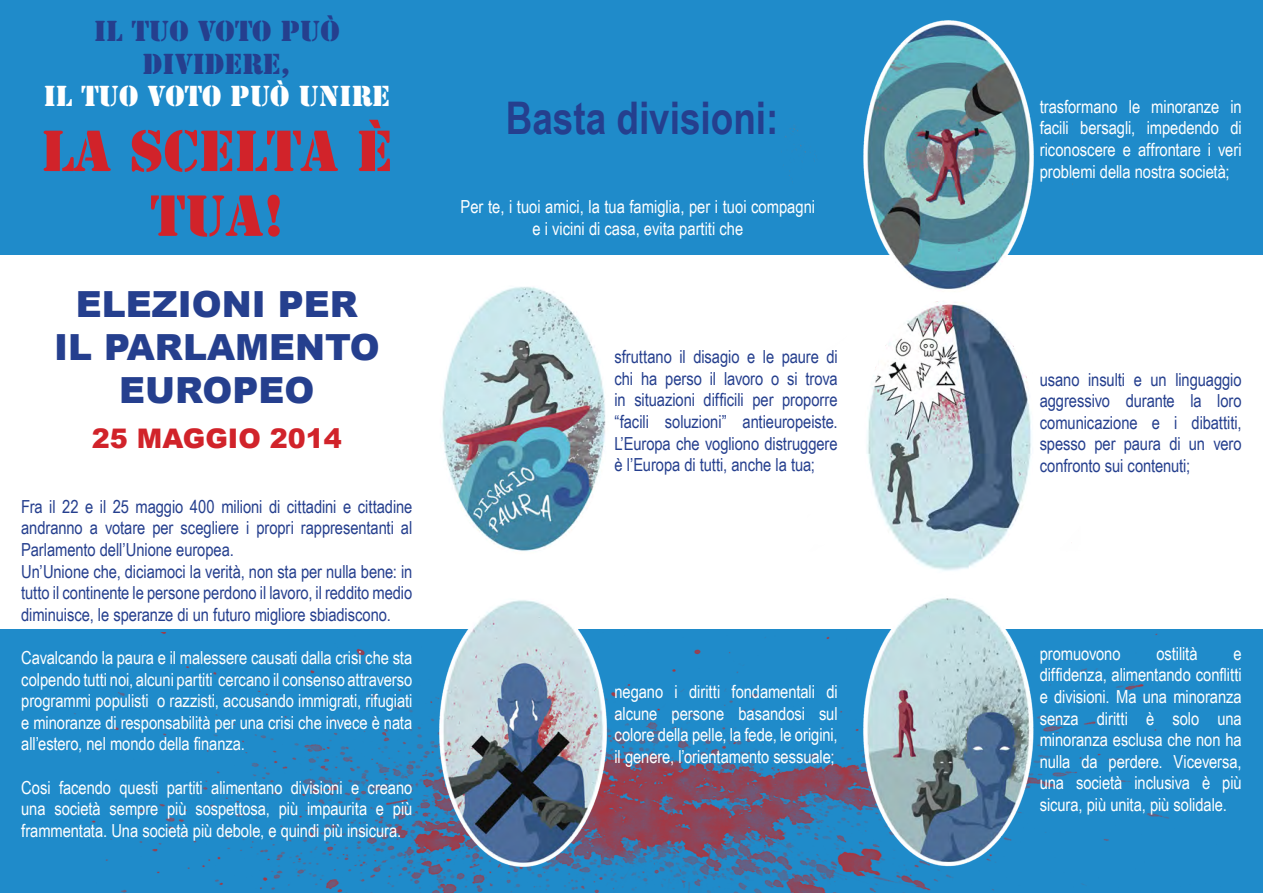
<style>
.page{position:relative;width:1263px;height:893px;background:#fff}
.page>*{position:absolute;margin:0;border:0;box-sizing:border-box;transform-origin:0 0}
.t1{font:54px/64.8px "Stencil Std";color:#d1232a;text-align:center}
.t2{font:700 45px "Arial Narrow";color:#253f8e}
.t3{font:900 36px/43.2px "Arial";color:#253f8e;text-align:center}
.t4{font:27px/32.4px "Stencil Std";color:#253f8e;text-align:center}
.t5{font:27px "Stencil Std";color:#fff}
.t6{font:900 27px "Arial";color:#d1232a}
.t7{font:18px/21.6px "Arial Narrow";letter-spacing:-.005em;color:#fff;text-align:justify}
.t8{font:18px/21.6px "Arial Narrow";letter-spacing:-.005em;color:#253f8e;text-align:justify}
</style>
<div class="page">
<div style="left:0;top:0;width:1263px;height:632px;background:#1f8bca"></div>
<div style="left:0;top:255px;width:1263px;height:374px;background:#fff"></div>
<img style="left:0;top:632px;width:1263px;height:261px">
<img style="left:442px;top:287px;width:164px;height:264px">
<img style="left:400px;top:600px;width:265px;height:284px">
<img style="left:782px;top:0;width:308px;height:271px">
<img style="left:867px;top:271px;width:165px;height:290px">
<img style="left:781px;top:561px;width:333px;height:332px">
<p class="t4" style="left:94px;top:16px;width:247px">IL TUO VOTO PUÒ<br>DIVIDERE,</p>
<p class="t5" style="left:44px;top:79px;width:348px">IL TUO VOTO PUÒ UNIRE</p>
<p class="t1" style="left:41px;top:119px;width:352px">LA SCELTA È<br>TUA!</p>
<p class="t3" style="left:54px;top:281px;width:327px">ELEZIONI PER<br>IL PARLAMENTO<br>EUROPEO</p>
<p class="t6" style="left:92px;top:419px;width:252px">25 MAGGIO 2014</p>
<p class="t8" style="left:21px;top:495px;width:393px">Fra il 22 e il 25 maggio 400 milioni di cittadini e cittadine andranno a votare per scegliere i propri rappresentanti al Parlamento dell’Unione europea.</p>
<p class="t8" style="left:21px;top:560px;width:393px">Un’Unione che, diciamoci la verità, non sta per nulla bene: in tutto il continente le persone perdono il lavoro, il reddito medio diminuisce, le speranze di un futuro migliore sbiadiscono.</p>
<p class="t7" style="left:21px;top:646px;width:393px">Cavalcando la paura e il malessere causati dalla crisi che sta colpendo tutti noi, alcuni partiti cercano il consenso attraverso programmi populisti o razzisti, accusando immigrati, rifugiati e minoranze di responsabilità per una crisi che invece è nata all’estero, nel mondo della finanza.</p>
<p class="t7" style="left:21px;top:776px;width:393px">Cosi facendo questi partiti alimentano divisioni e creano una società sempre più sospettosa, più impaurita e più frammentata. Una società più debole, e quindi più insicura.</p>
<p class="t2" style="left:506px;top:84px;width:274px">Basta divisioni:</p>
<p class="t7" style="left:460px;top:195px;width:356px;text-align:center">Per te, i tuoi amici, la tua famiglia, per i tuoi compagni e i vicini di casa, evita partiti che</p>
<p class="t8" style="left:614px;top:345px;width:225px">sfruttano il disagio e le paure di chi ha perso il lavoro o si trova in situazioni difficili per proporre “facili soluzioni” antieuropeiste.<br>L’Europa che vogliono distruggere è l’Europa di tutti, anche la tua;</p>
<p class="t7" style="left:614px;top:680px;width:225px">negano i diritti fondamentali di alcune persone basandosi sul colore della pelle, la fede, le origini, il genere, l’orientamento sessuale;</p>
<p class="t7" style="left:1040px;top:95px;width:203px">trasformano le minoranze in facili bersagli, impedendo di riconoscere e affrontare i veri problemi della nostra società;</p>
<p class="t8" style="left:1040px;top:368px;width:203px">usano insulti e un linguaggio aggressivo durante la loro comunicazione e i dibattiti, spesso per paura di un vero confronto sui contenuti;</p>
<p class="t7" style="left:1040px;top:642px;width:82px">promuovono</p>
<p class="t7" style="left:1156px;top:642px;width:43px">ostilità</p>
<p class="t7" style="left:1040px;top:642px;width:203px;text-indent:194px">e diffidenza, alimentando conflitti e divisioni. Ma una minoranza senza diritti è solo una minoranza esclusa che non ha nulla da perdere. Viceversa, una società inclusiva è più sicura, più unita, più solidale.</p>
</div>
